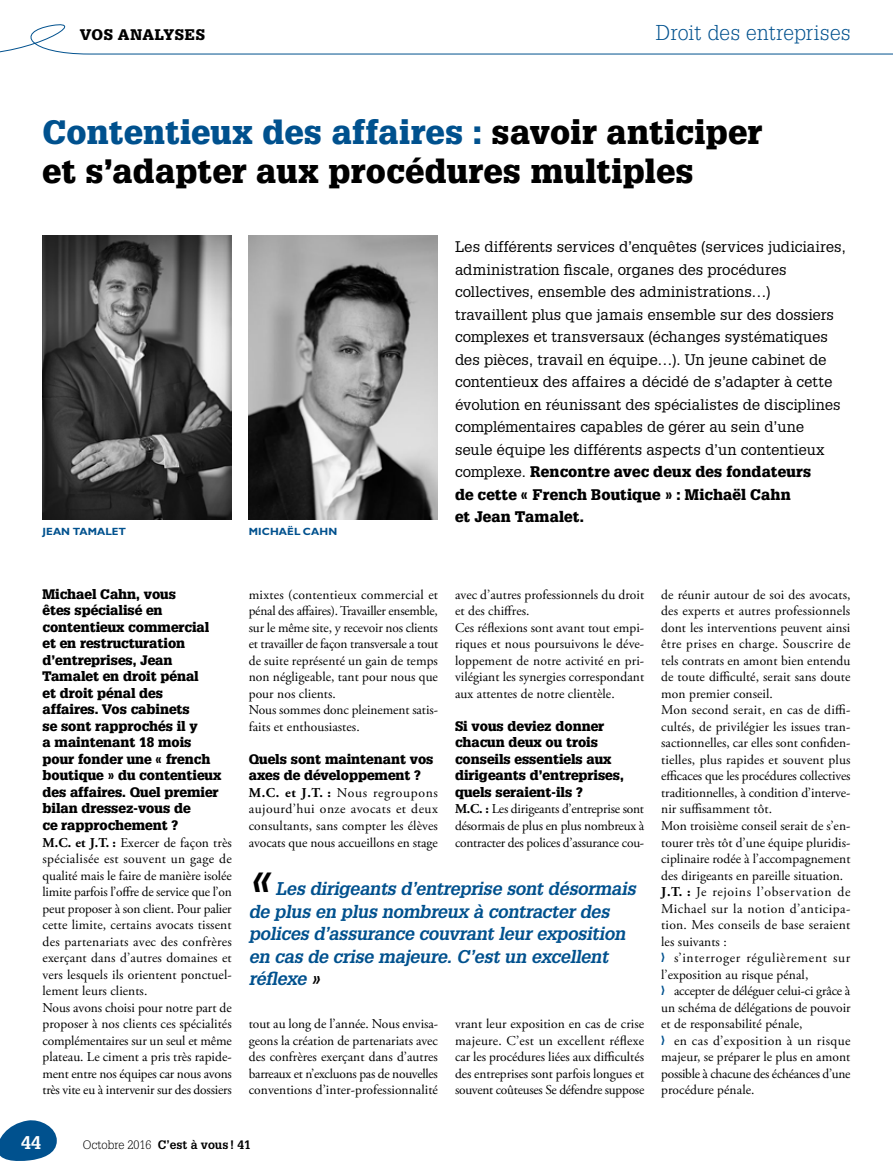
<style>
.page{position:relative;width:893px;height:1170px;background:#fff}
.page>*{position:absolute;margin:0;border:0;box-sizing:border-box;transform-origin:0 0}
.t1{font:italic 700 45px "Glypha LT Std";color:#000}
.t2{font:900 33px/39px "Glypha LT Std";letter-spacing:.015em;color:#000}
.t3{font:300 21px "Glypha LT Std";letter-spacing:.015em;color:#00518e}
.t4{font:italic 700 18px/22.5px "Glypha LT Std";letter-spacing:-.02em;color:#00518e}
.t5{font:700 18px "Glypha LT Std";color:#fff}
.t6{font:15px/22.5px "Glypha LT Std";color:#000}
.t7{font:900 15px "Glypha LT Std";letter-spacing:.04em;color:#000}
.t8{font:13.5px/16.5px "Adobe Garamond Pro";letter-spacing:.005em;color:#000;text-align:justify}
.t9{font:900 13.5px/16.5px "Glypha LT Std";color:#000}
.t10{font:13.5px/16.5px "Adobe Garamond Pro";letter-spacing:.045em;color:#000}
.t11{font:700 12px "Glypha LT Std";color:#000}
.t12{font:700 10.5px "Gill Sans Std";letter-spacing:.01em;color:#00518e}
.s1{color:#00518e}
.s2{font-weight:900}
.s3{font-weight:700}
.s4{color:#000}
.s5{font-weight:300}
</style>
<div class="page">
<svg style="left:0;top:24px;width:893px;height:31px"></svg>
<svg style="left:0;top:1120px;width:57px;height:41px"></svg>
<img style="left:43px;top:236px;width:189px;height:283px">
<img style="left:249px;top:236px;width:189px;height:283px">
<p class="t7" style="left:80px;top:25px;width:127px">VOS ANALYSES</p>
<h3 class="t3" style="left:656px;top:20px;width:196px">Droit des entreprises</h3>
<h2 class="t2" style="left:43px;top:112px;width:721px"><span class="s1">Contentieux des affaires :</span> savoir anticiper et s’adapter aux procédures multiples</h2>
<p class="t12" style="left:43px;top:525px;width:85px">JEAN TAMALET</p>
<p class="t12" style="left:249px;top:525px;width:90px">MICHAËL CAHN</p>
<p class="t6" style="left:455px;top:235px;width:392px">Les différents services d’enquêtes (services judiciaires, administration fiscale, organes des procédures collectives, ensemble des administrations…) travaillent plus que jamais ensemble sur des dossiers complexes et transversaux (échanges systématiques des pièces, travail en équipe…). Un jeune cabinet de contentieux des affaires a décidé de s’adapter à cette évolution en réunissant des spécialistes de disciplines complémentaires capables de gérer au sein d’une<br>seule équipe les différents aspects d’un contentieux complexe. <span class="s2">Rencontre avec deux des fondateurs<br>de cette « French Boutique » : Michaël Cahn<br>et Jean Tamalet.</span></p>
<p class="t9" style="left:43px;top:585px;width:180px">Michael Cahn, vous<br>êtes spécialisé en contentieux commercial et en restructuration d’entreprises, Jean<br>Tamalet en droit pénal<br>et droit pénal des affaires. Vos cabinets<br>se sont rapprochés il y<br>a maintenant 18 mois pour fonder une « french boutique » du contentieux des affaires. Quel premier bilan dressez-vous de<br>ce rapprochement ?</p>
<p class="t8" style="left:43px;top:834px;width:191px;text-align:left"><span class="s3">M.C. et J.T. :</span> Exercer de façon très spécialisée est souvent un gage de qualité mais le faire de manière isolée limite parfois l’offre de service que l’on peut proposer à son client. Pour palier cette limite, certains avocats tissent des partenariats avec des confrères exerçant dans d’autres domaines et vers lesquels ils orientent ponctuel&shy;lement leurs clients.<br>Nous avons choisi pour notre part de proposer à nos clients ces spécialités complémentaires sur un seul et même plateau. Le ciment a pris très rapide&shy;ment entre nos équipes car nous avons très vite eu à intervenir sur des dossiers</p>
<p class="t8" style="left:249px;top:586px;width:191px;text-align:left">mixtes (contentieux commercial et pénal des affaires). Travailler ensemble, sur le même site, y recevoir nos clients et travailler de façon transversale a tout de suite représenté un gain de temps non négligeable, tant pour nous que pour nos clients.<br>Nous sommes donc pleinement satis&shy;faits et enthousiastes.</p>
<p class="t9" style="left:249px;top:750px;width:186px">Quels sont maintenant vos axes de développement ?</p>
<p class="t8" style="left:249px;top:784px;width:191px"><span class="s3">M.C. et J.T. :</span> Nous regroupons aujourd’hui onze avocats et deux consultants, sans compter les élèves avocats que nous accueillons en stage</p>
<p class="t8" style="left:455px;top:586px;width:191px;text-align:left">avec d’autres professionnels du droit et des chiffres.<br>Ces réflexions sont avant tout empi&shy;riques et nous poursuivons le déve&shy;loppement de notre activité en pri&shy;vilégiant les synergies correspondant aux attentes de notre clientèle.</p>
<p class="t9" style="left:455px;top:717px;width:170px">Si vous deviez donner chacun deux ou trois conseils essentiels aux dirigeants d’entreprises, quels seraient-ils ?</p>
<p class="t8" style="left:455px;top:801px;width:191px"><span class="s3">M.C. :</span> Les dirigeants d’entreprise sont désormais de plus en plus nombreux à contracter des polices d’assurance cou-</p>
<h1 class="t1" style="left:249px;top:851px;width:24px">«</h1>
<h3 class="t4" style="left:249px;top:877px;width:388px;text-indent:27px">Les dirigeants d’entreprise sont désormais de plus en plus nombreux à contracter des polices d’assurance couvrant leur exposition en cas de crise majeure. C’est un excellent réflexe <span class="s4">»</span></h3>
<p class="t8" style="left:249px;top:1015px;width:191px">tout au long de l’année. Nous envisa&shy;geons la création de partenariats avec des confrères exerçant dans d’autres barreaux et n’excluons pas de nouvelles conventions d’inter-professionnalité</p>
<p class="t8" style="left:455px;top:1015px;width:191px">vrant leur exposition en cas de crise majeure. C’est un excellent réflexe car les procédures liées aux difficultés des entreprises sont parfois longues et souvent coûteuses Se défendre suppose</p>
<h3 class="t5" style="left:21px;top:1130px;width:22px">44</h3>
<p class="t11" style="left:83px;top:1136px;width:169px"><span class="s5">Octobre 2016</span> C’est à vous ! 41</p>
<p class="t8" style="left:661px;top:586px;width:191px;text-align:left">de réunir autour de soi des avocats, des experts et autres professionnels dont les interventions peuvent ainsi être prises en charge. Souscrire de tels contrats en amont bien entendu de toute difficulté, serait sans doute mon premier conseil.<br>Mon second serait, en cas de diffi&shy;cultés, de privilégier les issues tran&shy;sactionnelles, car elles sont confiden&shy;tielles, plus rapides et souvent plus efficaces que les procédures collectives traditionnelles, à condition d’interve&shy;nir suffisamment tôt.<br>Mon troisième conseil serait de s’en&shy;tourer très tôt d’une équipe pluridis&shy;ciplinaire rodée à l’accompagnement des dirigeants en pareille situation.<br><span class="s3">J.T. :</span> Je rejoins l’observation de Michael sur la notion d’anticipa&shy;tion. Mes conseils de base seraient les suivants :</p>
<p class="t10" style="left:661px;top:949px;width:191px;text-indent:13px">s’interroger régulièrement sur l’exposition au risque pénal,</p>
<p class="t8" style="left:661px;top:982px;width:191px;text-indent:13px">accepter de déléguer celui-ci grâce à un schéma de délégations de pouvoir et de responsabilité pénale,</p>
<p class="t8" style="left:661px;top:1032px;width:191px;text-indent:13px">en cas d’exposition à un risque majeur, se préparer le plus en amont possible à chacune des échéances d’une procédure pénale.</p>
</div>
